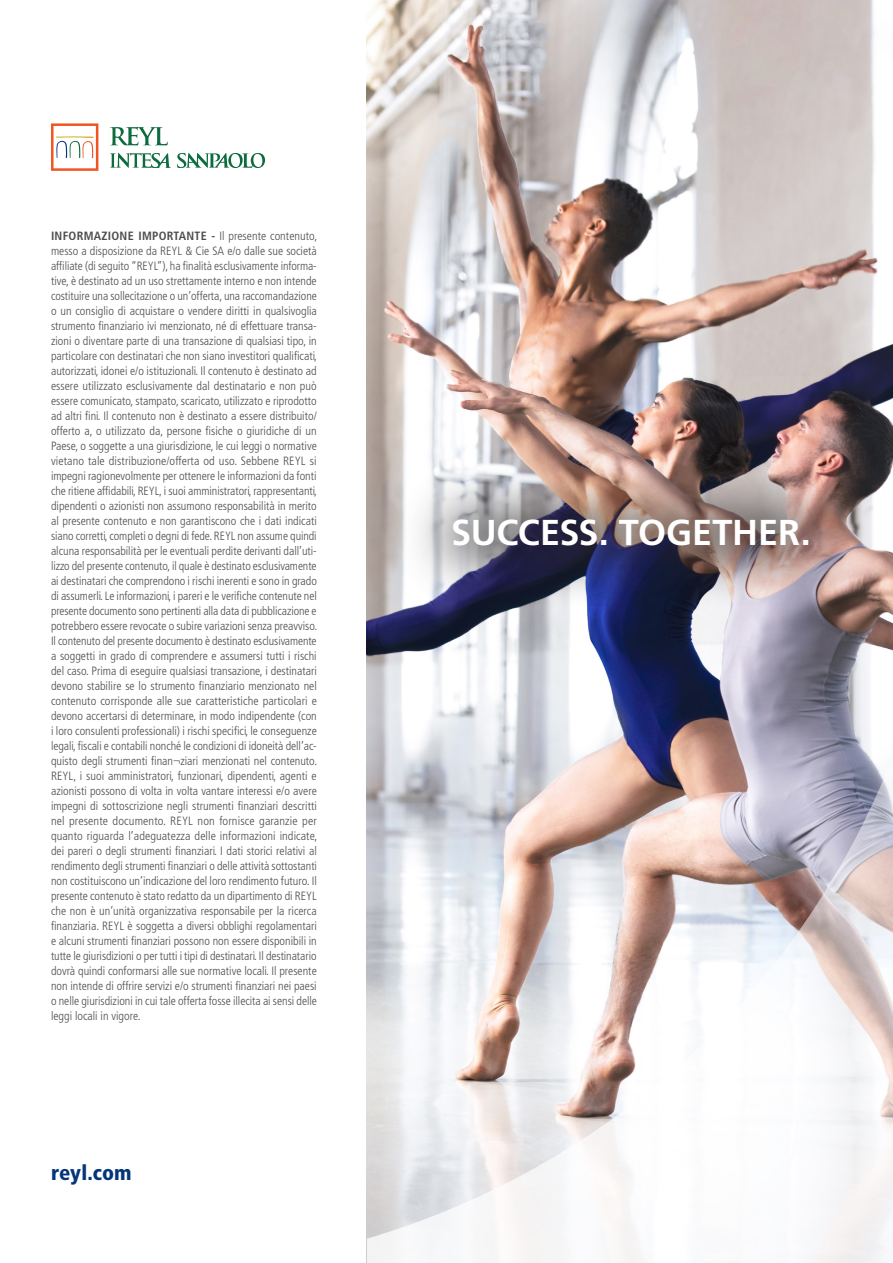
<style>
.page{position:relative;width:893px;height:1263px;background:#fff}
.page>*{position:absolute;margin:0;border:0;box-sizing:border-box;transform-origin:0 0}
.titre_couv{font:700 36px "Frutiger LT Pro";letter-spacing:-.005em;color:#fff}
.Web{font:900 condensed 21px "Frutiger LT Pro";color:#043579}
.Disclaimer{font:300 condensed 12px/15px "Frutiger LT Pro";color:#4b4c4d;text-align:justify}
.s1{font-weight:700}
</style>
<div class="page">
<svg style="left:51px;top:123px;width:47px;height:48px"></svg>
<svg style="left:110px;top:127px;width:58px;height:18px"></svg>
<svg style="left:177px;top:153px;width:88px;height:15px"></svg>
<svg style="left:110px;top:153px;width:61px;height:15px"></svg>
<img style="left:367px;top:0;width:526px;height:715px">
<div style="left:399px;top:463px;width:471px;height:147px;background:#231f20;opacity:.76"></div>
<svg style="left:367px;top:715px;width:526px;height:548px"></svg>
<p class="Disclaimer" style="left:51px;top:228px;width:268px"><span class="s1">INFORMAZIONE IMPORTANTE -</span> Il presente contenuto, messo a disposizione da REYL &amp; Cie SA e/o dalle sue società affiliate (di seguito “REYL”), ha finalità esclusivamente informa&shy;tive, è destinato ad un uso strettamente interno e non intende costituire una sollecitazione o un’offerta, una raccomandazione o un consiglio di acquistare o vendere diritti in qualsivoglia strumento finanziario ivi menzionato, né di effettuare transa&shy;zioni o diventare parte di una transazione di qualsiasi tipo, in particolare con destinatari che non siano investitori qualificati, autorizzati, idonei e/o istituzionali. Il contenuto è destinato ad essere utilizzato esclusivamente dal destinatario e non può essere comunicato, stampato, scaricato, utilizzato e riprodotto ad altri fini. Il contenuto non è destinato a essere distribuito/ offerto a, o utilizzato da, persone fisiche o giuridiche di un Paese, o soggette a una giurisdizione, le cui leggi o normative vietano tale distribuzione/offerta od uso. Sebbene REYL si impegni ragionevolmente per ottenere le informazioni da fonti che ritiene affidabili, REYL, i suoi amministratori, rappresentanti, dipendenti o azionisti non assumono responsabilità in merito al presente contenuto e non garantiscono che i dati indicati siano corretti, completi o degni di fede. REYL non assume quindi alcuna responsabilità per le eventuali perdite derivanti dall’uti&shy;lizzo del presente contenuto, il quale è destinato esclusivamente ai destinatari che comprendono i rischi inerenti e sono in grado di assumerli. Le informazioni, i pareri e le verifiche contenute nel presente documento sono pertinenti alla data di pubblicazione e potrebbero essere revocate o subire variazioni senza preavviso.<br>Il contenuto del presente documento è destinato esclusivamente a soggetti in grado di comprendere e assumersi tutti i rischi del caso. Prima di eseguire qualsiasi transazione, i destinatari devono stabilire se lo strumento finanziario menzionato nel contenuto corrisponde alle sue caratteristiche particolari e devono accertarsi di determinare, in modo indipendente (con i loro consulenti professionali) i rischi specifici, le conseguenze legali, fiscali e contabili nonché le condizioni di idoneità dell’ac&shy;quisto degli strumenti finan¬ziari menzionati nel contenuto.<br>REYL, i suoi amministratori, funzionari, dipendenti, agenti e azionisti possono di volta in volta vantare interessi e/o avere impegni di sottoscrizione negli strumenti finanziari descritti nel presente documento. REYL non fornisce garanzie per quanto riguarda l’adeguatezza delle informazioni indicate, dei pareri o degli strumenti finanziari. I dati storici relativi al rendimento degli strumenti finanziari o delle attività sottostanti non costituiscono un’indicazione del loro rendimento futuro. Il presente contenuto è stato redatto da un dipartimento di REYL che non è un’unità organizzativa responsabile per la ricerca finanziaria. REYL è soggetta a diversi obblighi regolamentari e alcuni strumenti finanziari possono non essere disponibili in tutte le giurisdizioni o per tutti i tipi di destinatari. Il destinatario dovrà quindi conformarsi alle sue normative locali. Il presente non intende di offrire servizi e/o strumenti finanziari nei paesi o nelle giurisdizioni in cui tale offerta fosse illecita ai sensi delle leggi locali in vigore.</p>
<p class="Web" style="left:51px;top:1160px;width:82px">reyl.com</p>
<p class="titre_couv" style="left:451px;top:511px;width:361px">SUCCESS. TOGETHER.</p>
</div>
